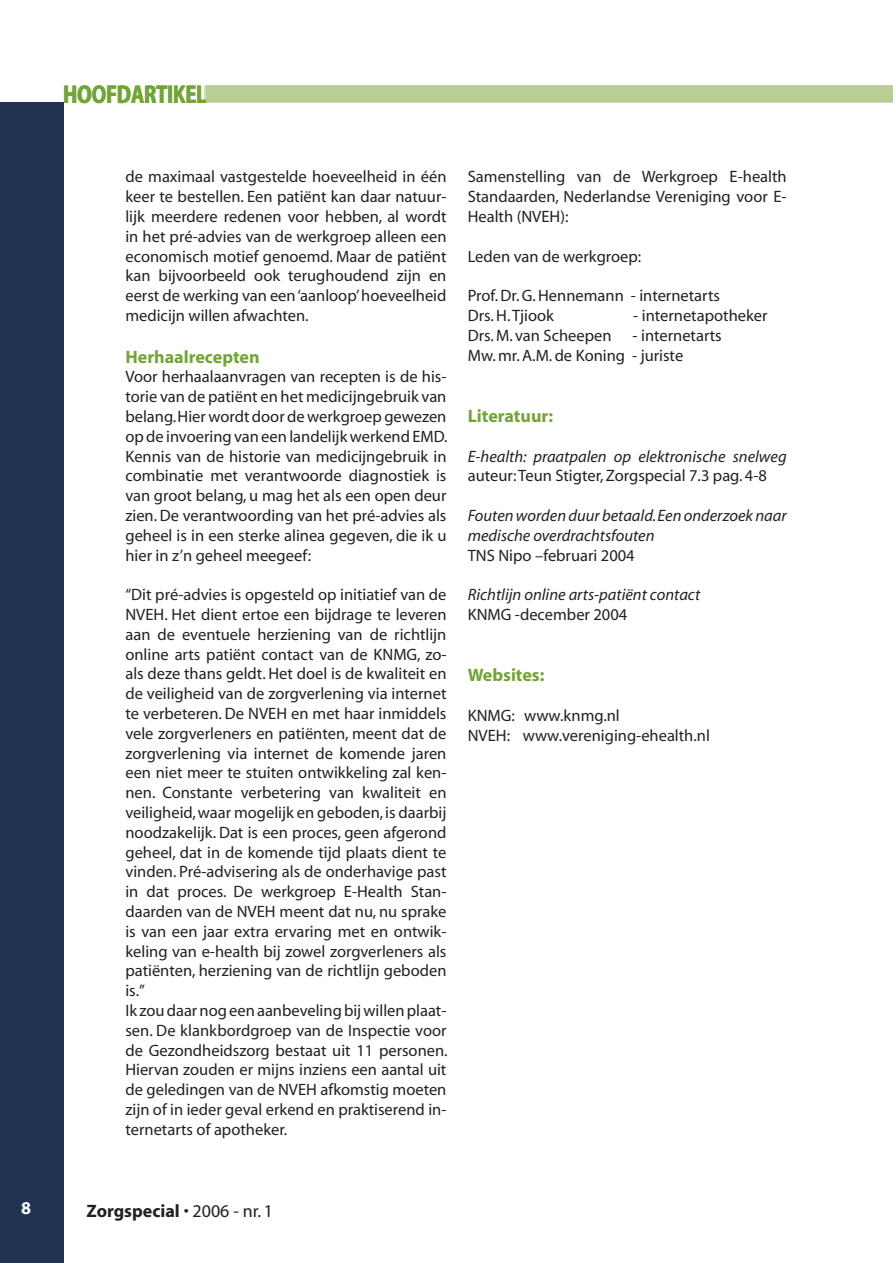
<style>
.page{position:relative;width:893px;height:1263px;background:#fff}
.page>*{position:absolute;margin:0;border:0;box-sizing:border-box;transform-origin:0 0}
.t1{font:700 25.95px "Myriad";color:#72a436;scale:.78 1}
.t2{font:700 18px "Myriad";color:#72a436}
.t3{font:700 18px "Myriad";color:#212125}
.t4{font:700 18px "Myriad";color:#fff}
.t5{font:16.5px/19.8px "Myriad";color:#212125}
.t6{font:italic 16.5px/19.8px "Myriad";color:#212125}
.s1{font-weight:400}
</style>
<div class="page">
<div style="left:0;top:102px;width:64px;height:1161px;background:#223252"></div>
<hr style="left:207px;top:103px;width:686px;height:1px;background:#cdddb4">
<svg style="left:204px;top:85px;width:689px;height:18px"></svg>
<h1 class="t1" style="left:63px;top:81px;width:185px">HOOFDARTIKEL</h1>
<p class="t5" style="left:125px;top:168px;width:323px;text-align:justify">de maximaal vastgestelde hoeveelheid in één keer te bestellen. Een patiënt kan daar natuur&shy;lijk meerdere redenen voor hebben, al wordt in het pré-advies van de werkgroep alleen een economisch motief genoemd. Maar de patiënt kan bijvoorbeeld ook terughoudend zijn en eerst de werking van een ‘aanloop’ hoeveelheid medicijn willen afwachten.</p>
<p class="t2" style="left:125px;top:347px;width:136px">Herhaalrecepten</p>
<p class="t5" style="left:125px;top:368px;width:324px;text-align:justify">Voor herhaalaanvragen van recepten is de his&shy;torie van de patiënt en het medicijngebruik van belang. Hier wordt door de werkgroep gewezen op de invoering van een landelijk werkend EMD.<br>Kennis van de historie van medicijngebruik in combinatie met verantwoorde diagnostiek is van groot belang, u mag het als een open deur zien. De verantwoording van het pré-advies als geheel is in een sterke alinea gegeven, die ik u hier in z’n geheel meegeef:</p>
<p class="t5" style="left:125px;top:585px;width:324px">“Dit pré-advies is opgesteld op initiatief van de NVEH. Het dient ertoe een bijdrage te leveren aan de eventuele herziening van de richtlijn online arts patiënt contact van de KNMG, zo&shy;als deze thans geldt. Het doel is de kwaliteit en de veiligheid van de zorgverlening via internet te verbeteren. De NVEH en met haar inmiddels vele zorgverleners en patiënten, meent dat de zorgverlening via internet de komende jaren een niet meer te stuiten ontwikkeling zal ken&shy;nen. Constante verbetering van kwaliteit en veiligheid, waar mogelijk en geboden, is daarbij noodzakelijk. Dat is een proces, geen afgerond geheel, dat in de komende tijd plaats dient te vinden. Pré-advisering als de onderhavige past in dat proces. De werkgroep E-Health Stan&shy;daarden van de NVEH meent dat nu, nu sprake is van een jaar extra ervaring met en ontwik&shy;keling van e-health bij zowel zorgverleners als patiënten, herziening van de richtlijn geboden is.”<br>Ik zou daar nog een aanbeveling bij willen plaat&shy;sen. De klankbordgroep van de Inspectie voor de Gezondheidszorg bestaat uit 11 personen.<br>Hiervan zouden er mijns inziens een aantal uit de geledingen van de NVEH afkomstig moeten zijn of in ieder geval erkend en praktiserend in&shy;ternetarts of apotheker.</p>
<p class="t5" style="left:468px;top:168px;width:320px;text-align:justify">Samenstelling van de Werkgroep E-health Standaarden, Nederlandse Vereniging voor E-Health (NVEH):</p>
<p class="t5" style="left:468px;top:247px;width:175px">Leden van de werkgroep:</p>
<p class="t5" style="left:468px;top:287px;width:254px">Prof. Dr. G. Hennemann - internetarts<br>Drs. H. Tjiook</p>
<p class="t5" style="left:633px;top:306px;width:136px">- internetapotheker</p>
<p class="t5" style="left:468px;top:326px;width:145px">Drs. M. van Scheepen</p>
<p class="t5" style="left:468px;top:326px;width:256px;text-indent:165px">- internetarts<br>Mw. mr. A.M. de Koning - juriste</p>
<p class="t2" style="left:468px;top:407px;width:87px">Literatuur:</p>
<p class="t6" style="left:468px;top:447px;width:320px">E-health: praatpalen op elektronische snelweg</p>
<p class="t5" style="left:468px;top:467px;width:301px">auteur: Teun Stigter, Zorgspecial 7.3 pag. 4-8</p>
<p class="t6" style="left:468px;top:506px;width:320px">Fouten worden duur betaald. Een onderzoek naar medische overdrachtsfouten</p>
<p class="t5" style="left:468px;top:546px;width:168px">TNS Nipo –februari 2004</p>
<p class="t6" style="left:468px;top:585px;width:234px">Richtlijn online arts-patiënt contact</p>
<p class="t5" style="left:468px;top:605px;width:161px">KNMG -december 2004</p>
<p class="t2" style="left:468px;top:666px;width:78px">Websites:</p>
<p class="t5" style="left:468px;top:706px;width:244px">KNMG: www.knmg.nl<br>NVEH: www.vereniging-ehealth.nl</p>
<p class="t4" style="left:21px;top:1199px;width:11px">8</p>
<p class="t3" style="left:86px;top:1201px;width:188px">Zorgspecial <span class="s1">• 2006 - nr. 1</span></p>
</div>
